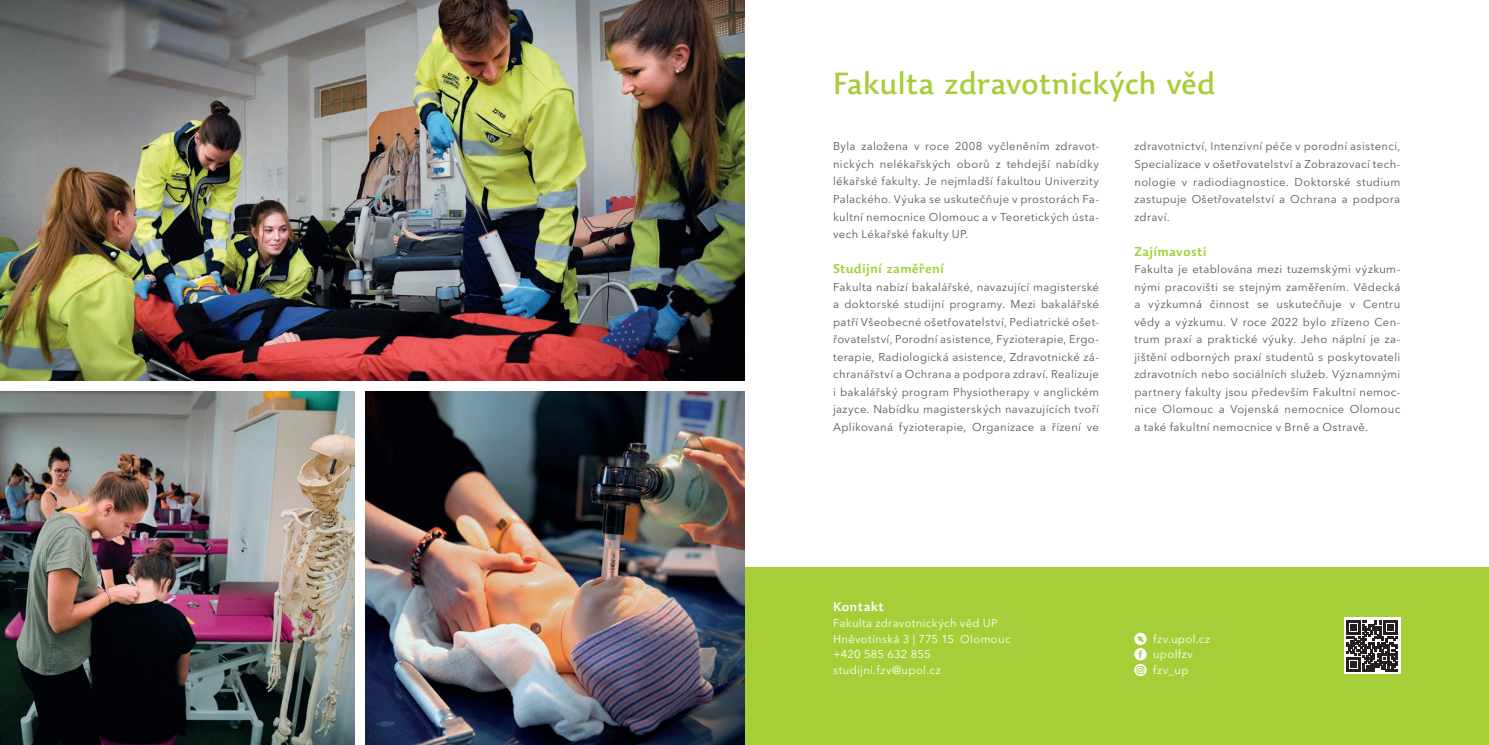
<style>
.page{position:relative;width:1489px;height:745px;background:#fff}
.page>*{position:absolute;margin:0;border:0;box-sizing:border-box;transform-origin:0 0}
.t1{font:500 30px "Dederon SDOT";letter-spacing:-.005em;color:#a6ce39}
.t2{font:600 12.5px "Dederon SLOT";letter-spacing:.02em;color:#a6ce39}
.t3{font:600 12.5px "Dederon SLOT";letter-spacing:.02em;color:#fff}
.t4{font:11.25px/17.5px "Avenir Next LT Pro";letter-spacing:.03em;color:#57585a;text-align:justify}
.t5{font:11.25px/15.8px "Avenir Next LT Pro";letter-spacing:.03em;color:#fff}
</style>
<div class="page">
<div style="left:744px;top:567px;width:744px;height:177px;background:#a6ce39"></div>
<img style="left:0;top:0;width:744px;height:380px">
<img style="left:0;top:391px;width:354px;height:353px">
<img style="left:365px;top:391px;width:379px;height:353px">
<svg style="left:1344px;top:617px;width:56px;height:56px"></svg>
<svg style="left:1346px;top:620px;width:51px;height:51px;background:#5c595a"></svg>
<svg style="left:1134px;top:632px;width:12px;height:43px"></svg>
<h1 class="t1" style="left:833px;top:66px;width:384px">Fakulta zdravotnických věd</h1>
<p class="t4" style="left:833px;top:138px;width:267px">Byla založena v roce 2008 vyčleněním zdravot&shy;nických nelékařských oborů z tehdejší nabídky lékařské fakulty. Je nejmladší fakultou Univerzity Palackého. Výuka se uskutečňuje v prostorách Fa&shy;kultní nemocnice Olomouc a v Teoretických ústa&shy;vech Lékařské fakulty UP.</p>
<p class="t2" style="left:833px;top:261px;width:112px">Studijní zaměření</p>
<p class="t4" style="left:833px;top:278px;width:267px">Fakulta nabízí bakalářské, navazující magisterské a doktorské studijní programy. Mezi bakalářské patří Všeobecné ošetřovatelství, Pediatrické ošet&shy;řovatelství, Porodní asistence, Fyzioterapie, Ergo&shy;terapie, Radiologická asistence, Zdravotnické zá&shy;chranářství a Ochrana a podpora zdraví. Realizuje i bakalářský program Physiotherapy v anglickém jazyce. Nabídku magisterských navazujících tvoří Aplikovaná fyzioterapie, Organizace a řízení ve</p>
<p class="t4" style="left:1134px;top:138px;width:267px">zdravotnictví, Intenzivní péče v porodní asistenci, Specializace v ošetřovatelství a Zobrazovací tech&shy;nologie v radiodiagnostice. Doktorské studium zastupuje Ošetřovatelství a Ochrana a podpora zdraví.</p>
<p class="t2" style="left:1134px;top:243px;width:74px">Zajímavosti</p>
<p class="t4" style="left:1134px;top:260px;width:267px">Fakulta je etablována mezi tuzemskými výzkum&shy;nými pracovišti se stejným zaměřením. Vědecká a výzkumná činnost se uskutečňuje v Centru vědy a výzkumu. V roce 2022 bylo zřízeno Cen&shy;trum praxí a praktické výuky. Jeho náplní je za&shy;jištění odborných praxí studentů s poskytovateli zdravotních nebo sociálních služeb. Významnými partnery fakulty jsou především Fakultní nemoc&shy;nice Olomouc a Vojenská nemocnice Olomouc a také fakultní nemocnice v Brně a Ostravě.</p>
<p class="t3" style="left:833px;top:598px;width:52px">Kontakt</p>
<p class="t5" style="left:833px;top:614px;width:179px">Fakulta zdravotnických věd UP<br>Hněvotínská 3 | 775 15 Olomouc +420 585 632 855 studijni.fzv@upol.cz</p>
<p class="t5" style="left:1152px;top:630px;width:59px">fzv.upol.cz upolfzv fzv_up</p>
</div>
